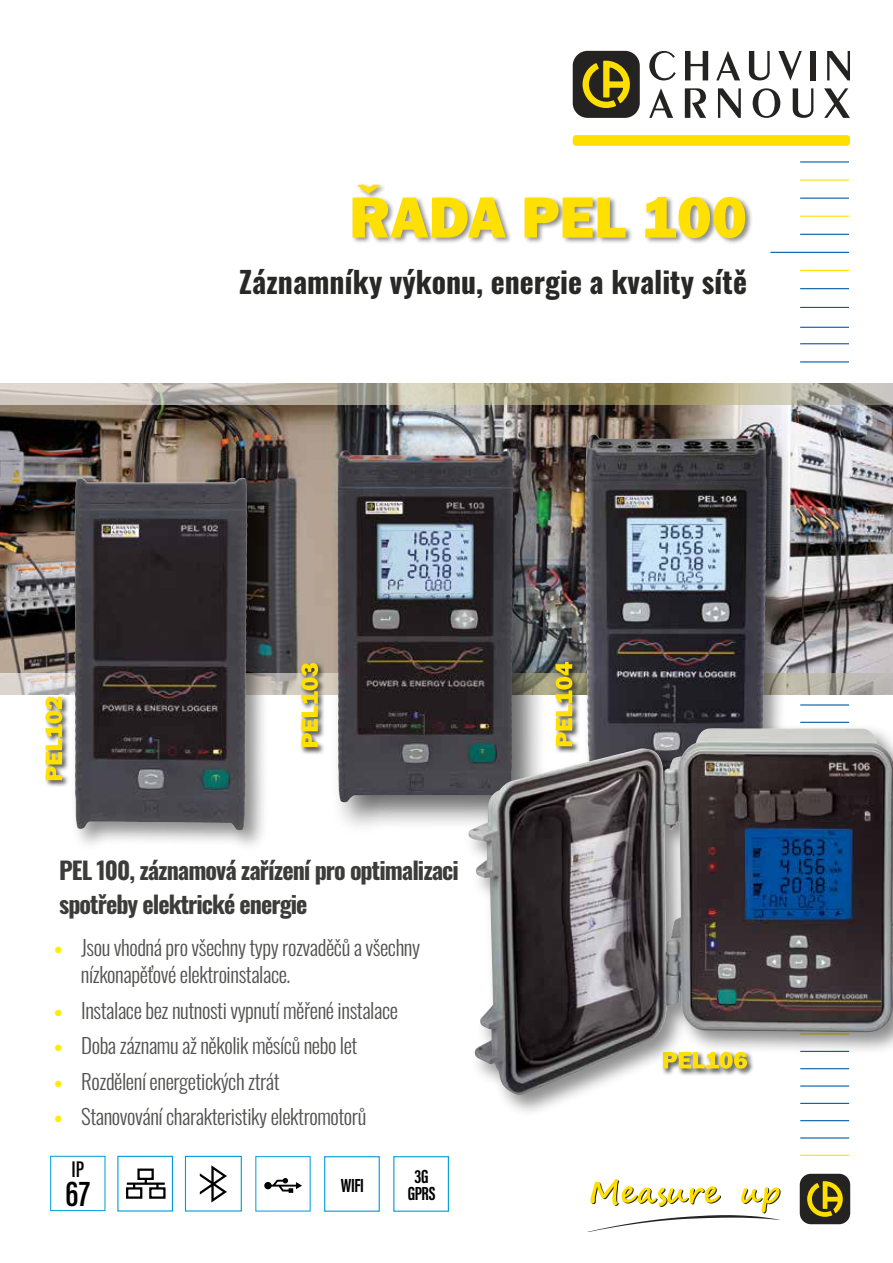
<style>
.page{position:relative;width:893px;height:1263px;background:#fff}
.page>*{position:absolute;margin:0;border:0;box-sizing:border-box;transform-origin:0 0}
.t1{font:60px "Franklin Gothic URW Hea";color:#ffe000}
.t2{font:600 37.05px "Acumin Pro Extra Cond";color:#000}
.t3{font:700 29.7px "Oswald";color:#282827}
.t4{font:700 24px/34.5px "Oswald";letter-spacing:-.04em;color:#3c3c3b}
.t5{font:600 23.4px "Acumin Pro Extra Cond";color:#000}
.t6{font:300 21px/35.5px "Oswald";letter-spacing:-.02em;color:#525251}
.t7{font:700 19.5px/16.5px "Acumin Pro Extra Cond";letter-spacing:-.02em;color:#000;text-align:center}
</style>
<div class="page">
<div style="left:573px;top:51px;width:67px;height:67px;background:#242322;border-radius:15px"></div>
<svg style="left:583px;top:61px;width:47px;height:47px"></svg>
<svg style="left:649px;top:51px;width:27px;height:29px"></svg>
<svg style="left:685px;top:51px;width:23px;height:29px"></svg>
<svg style="left:716px;top:51px;width:24px;height:29px"></svg>
<svg style="left:749px;top:51px;width:21px;height:29px"></svg>
<svg style="left:778px;top:51px;width:24px;height:29px"></svg>
<div style="left:811px;top:51px;width:5px;height:29px;background:#242322"></div>
<svg style="left:827px;top:51px;width:23px;height:29px"></svg>
<svg style="left:649px;top:88px;width:24px;height:30px"></svg>
<svg style="left:685px;top:88px;width:21px;height:30px"></svg>
<svg style="left:718px;top:88px;width:23px;height:30px"></svg>
<svg style="left:753px;top:88px;width:27px;height:30px"></svg>
<svg style="left:793px;top:88px;width:20px;height:30px"></svg>
<svg style="left:824px;top:88px;width:26px;height:30px"></svg>
<div style="left:573px;top:135px;width:277px;height:11px;background:#ffdf00;border-radius:3px"></div>
<hr style="left:800px;top:161px;width:49px;height:2px;background:#005da9">
<hr style="left:800px;top:179px;width:49px;height:2px;background:#ffe000">
<hr style="left:800px;top:198px;width:49px;height:1px;background:#005da9">
<hr style="left:800px;top:216px;width:49px;height:1px;background:#ffe000">
<hr style="left:800px;top:234px;width:49px;height:1px;background:#005da9">
<hr style="left:770px;top:252px;width:79px;height:1px;background:#005da9">
<hr style="left:800px;top:288px;width:49px;height:1px;background:#005da9">
<hr style="left:800px;top:270px;width:49px;height:1px;background:#ffe000">
<hr style="left:800px;top:361px;width:49px;height:1px;background:#005da9">
<hr style="left:800px;top:327px;width:49px;height:1px;background:#005da9">
<hr style="left:800px;top:343px;width:49px;height:1px;background:#005da9">
<hr style="left:800px;top:704px;width:49px;height:1px;background:#005da9">
<hr style="left:800px;top:722px;width:49px;height:1px;background:#005da9">
<hr style="left:800px;top:1155px;width:49px;height:1px;background:#ffe000">
<img style="left:0;top:404px;width:893px;height:270px">
<hr style="left:800px;top:1120px;width:49px;height:1px;background:#005da9">
<hr style="left:800px;top:1137px;width:49px;height:1px;background:#005da9">
<svg style="left:0;top:674px;width:893px;height:20px;background:#c0bcb5"></svg>
<svg style="left:0;top:384px;width:893px;height:20px;background:#b4ad99"></svg>
<div style="left:50px;top:1156px;width:55px;height:55px;border:1px solid #009bd9"></div>
<hr style="left:800px;top:307px;width:49px;height:1px;background:#005da9">
<svg style="left:264px;top:1178px;width:38px;height:15px"></svg>
<div style="left:324px;top:1156px;width:56px;height:56px;border:1px solid #009bd9"></div>
<div style="left:393px;top:1156px;width:56px;height:56px;border:1px solid #009bd9"></div>
<div style="left:185px;top:1156px;width:57px;height:55px;border:1px solid #009bd9"></div>
<svg style="left:200px;top:1165px;width:27px;height:37px"></svg>
<div style="left:117px;top:1156px;width:56px;height:55px;border:1px solid #009bd9"></div>
<div style="left:137px;top:1168px;width:17px;height:12px;border:2px solid #000"></div>
<div style="left:126px;top:1187px;width:16px;height:12px;border:2px solid #000"></div>
<div style="left:149px;top:1187px;width:17px;height:12px;border:2px solid #000"></div>
<hr style="left:127px;top:1182px;width:38px;height:3px;background:#000">
<svg style="left:590px;top:1179px;width:191px;height:52px"></svg>
<div style="left:800px;top:1174px;width:50px;height:50px;background:#242322;border-radius:11px"></div>
<svg style="left:807px;top:1181px;width:36px;height:36px"></svg>
<div style="left:580px;top:430px;width:210px;height:379px;background:#000;opacity:.45"></div>
<img style="left:584px;top:434px;width:179px;height:289px">
<div style="left:70px;top:473px;width:200px;height:380px;background:#000;opacity:.45"></div>
<img style="left:75px;top:478px;width:171px;height:352px">
<div style="left:44px;top:695px;width:26px;height:93px;background:#000;opacity:.7"></div>
<svg style="left:45px;top:696px;width:17px;height:84px"></svg>
<div style="left:300px;top:661px;width:25px;height:94px;background:#000;opacity:.7"></div>
<svg style="left:301px;top:663px;width:17px;height:84px"></svg>
<div style="left:554px;top:660px;width:26px;height:94px;background:#000;opacity:.7"></div>
<svg style="left:556px;top:662px;width:16px;height:61px"></svg>
<div style="left:330px;top:444px;width:218px;height:393px;background:#000;opacity:.6"></div>
<img style="left:338px;top:451px;width:174px;height:351px">
<div style="left:464px;top:723px;width:429px;height:395px;background:#000;opacity:.45"></div>
<img style="left:468px;top:728px;width:425px;height:367px">
<div style="left:351px;top:183px;width:402px;height:62px;background:#000;opacity:.45"></div>
<h1 class="t1" style="left:349px;top:179px;width:399px">ŘADA PEL 100</h1>
<h3 class="t3" style="left:239px;top:266px;width:509px">Záznamníky výkonu, energie a kvality sítě</h3>
<p class="t4" style="left:59px;top:854px;width:401px">PEL 100, záznamová zařízení pro optimalizaci spotřeby elektrické energie</p>
<p class="t6" style="left:81px;top:931px;width:341px;line-height:27px">Jsou vhodná pro všechny typy rozvaděčů a všechny nízkonapěťové elektroinstalace.</p>
<p class="t6" style="left:81px;top:990px;width:318px">Instalace bez nutnosti vypnutí měřené instalace Doba záznamu až několik měsíců nebo let Rozdělení energetických ztrát<br>Stanovování charakteristiky elektromotorů</p>
<p class="t5" style="left:71px;top:1155px;width:14px">IP</p>
<h2 class="t2" style="left:66px;top:1171px;width:26px">67</h2>
<p class="t7" style="left:341px;top:1176px;width:25px">WIFI</p>
<p class="t7" style="left:408px;top:1168px;width:29px">3G<br>GPRS</p>
</div>
